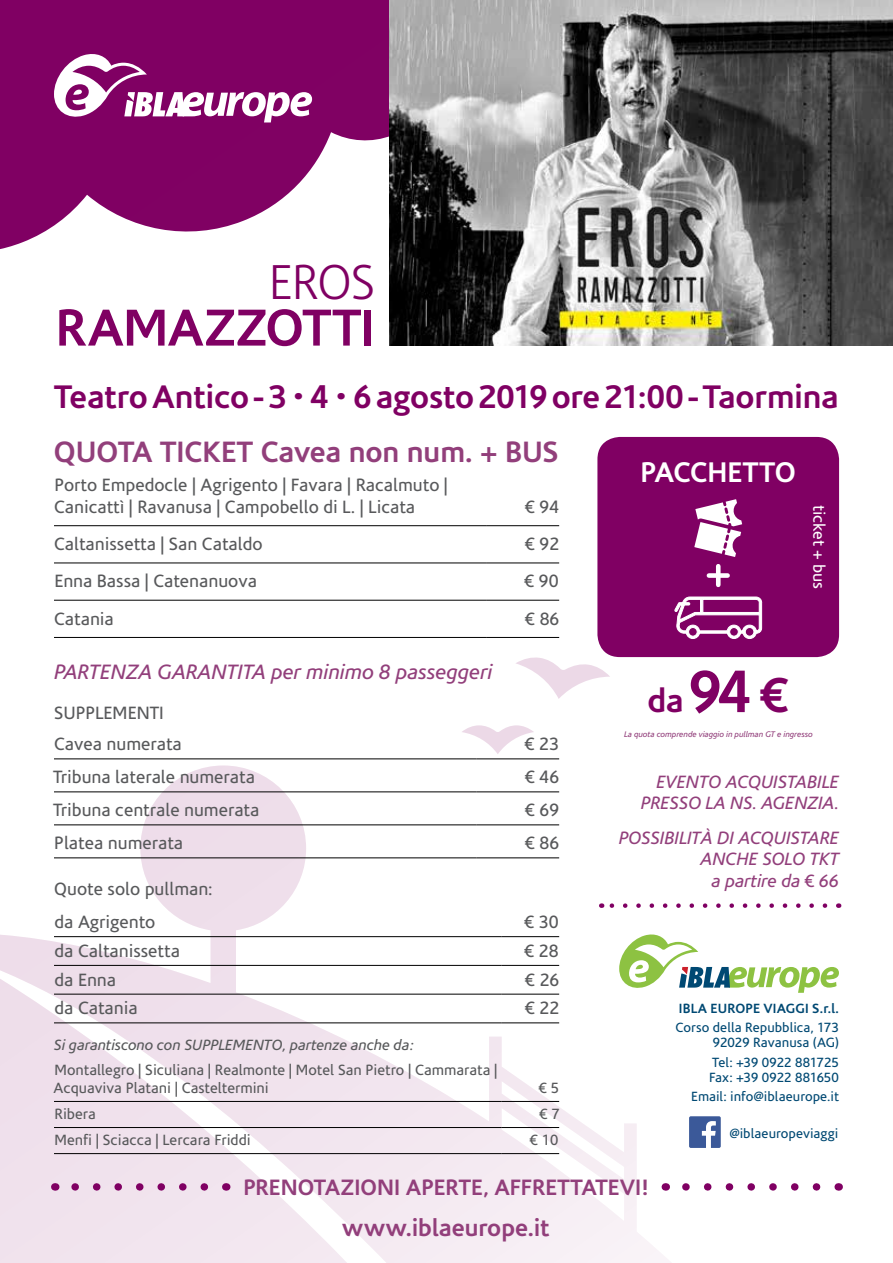
<style>
.page{position:relative;width:893px;height:1263px;background:#fff}
.page>*{position:absolute;margin:0;border:0;box-sizing:border-box;transform-origin:0 0}
.t1{font:700 52.5px "Corisande";letter-spacing:-.015em;color:#800063}
.t2{font:300 49.5px "Corisande";color:#800063}
.t3{font:700 33.6px "Corisande";color:#800063}
.t4{font:700 33px "Corisande";letter-spacing:-.01em;color:#800063}
.t5{font:700 29.7px "Corisande";letter-spacing:-.005em;color:#923f7b}
.t6{font:700 28.65px "Corisande";letter-spacing:-.01em;color:#fff}
.t7{font:700 24.3px "Corisande";color:#923f7b}
.t8{font:700 22.5px "Corisande";color:#923f7b}
.t9{font:italic 21px "Corisande";color:#923f7b}
.t10{font:18px/21.6px "Corisande";color:#58595b}
.t11{font:italic 18px/21.6px "Corisande";color:#923f7b;text-align:right}
.t12{font:16.65px "Corisande";letter-spacing:-.005em;color:#fff}
.t13{font:15px/18px "Corisande";color:#58595b}
.t14{font:italic 15px "Corisande";color:#58595b}
.t15{font:13.5px/15px "Corisande";letter-spacing:.005em;color:#004973;text-align:right}
.t16{font:700 13.5px "Corisande";letter-spacing:.015em;color:#004973}
.t17{font:italic 8.25px "Corisande";color:#923f7b}
.s1{font-weight:300}
.s2{font-size:60px}
.s3{font-size:49.5px}
.s4{font-style:normal}
</style>
<div class="page">
<svg style="left:0;top:0;width:389px;height:249px;fill:#800063"></svg>
<svg style="left:0;top:765px;width:843px;height:498px"></svg>
<svg style="left:462px;top:725px;width:72px;height:29px"></svg>
<svg style="left:516px;top:657px;width:94px;height:42px"></svg>
<svg style="left:65px;top:1183px;width:139px;height:8px"></svg>
<svg style="left:676px;top:1183px;width:141px;height:8px"></svg>
<svg style="left:54px;top:52px;width:258px;height:70px"></svg>
<img style="left:389px;top:0;width:504px;height:345px">
<hr style="left:54px;top:525px;width:433px;height:1px;background:#000">
<hr style="left:487px;top:525px;width:72px;height:1px;background:#000">
<hr style="left:54px;top:563px;width:433px;height:1px;background:#000">
<hr style="left:487px;top:563px;width:72px;height:1px;background:#000">
<hr style="left:54px;top:600px;width:433px;height:1px;background:#000">
<hr style="left:487px;top:600px;width:72px;height:1px;background:#000">
<hr style="left:54px;top:637px;width:433px;height:1px;background:#000">
<hr style="left:487px;top:637px;width:72px;height:1px;background:#000">
<svg style="left:689px;top:1116px;width:32px;height:32px"></svg>
<svg style="left:619px;top:932px;width:220px;height:61px"></svg>
<hr style="left:502px;top:936px;width:57px;height:1px;background:#000">
<hr style="left:502px;top:965px;width:57px;height:1px;background:#000">
<hr style="left:502px;top:994px;width:57px;height:1px;background:#000">
<hr style="left:502px;top:1022px;width:57px;height:1px;background:#000">
<hr style="left:54px;top:936px;width:448px;height:1px;background:#000">
<hr style="left:54px;top:965px;width:448px;height:1px;background:#000">
<hr style="left:54px;top:994px;width:448px;height:1px;background:#000">
<hr style="left:54px;top:1022px;width:448px;height:1px;background:#000">
<svg style="left:608px;top:903px;width:217px;height:5px"></svg>
<hr style="left:54px;top:1101px;width:448px;height:1px;background:#000">
<hr style="left:502px;top:1101px;width:57px;height:1px;background:#000">
<hr style="left:54px;top:1127px;width:448px;height:1px;background:#000">
<hr style="left:502px;top:1127px;width:57px;height:1px;background:#000">
<hr style="left:54px;top:1153px;width:448px;height:1px;background:#000">
<hr style="left:502px;top:1153px;width:57px;height:1px;background:#000">
<div style="left:597px;top:437px;width:242px;height:220px;background:#800063;border-radius:22px"></div>
<svg style="left:674px;top:597px;width:88px;height:42px"></svg>
<svg style="left:694px;top:499px;width:48px;height:58px"></svg>
<div style="left:709px;top:573px;width:19px;height:5px;background:#fff"></div>
<div style="left:716px;top:566px;width:5px;height:19px;background:#fff"></div>
<hr style="left:54px;top:759px;width:422px;height:1px;background:#000">
<hr style="left:476px;top:759px;width:83px;height:1px;background:#000">
<hr style="left:54px;top:792px;width:422px;height:1px;background:#000">
<hr style="left:476px;top:792px;width:83px;height:1px;background:#000">
<hr style="left:54px;top:825px;width:422px;height:1px;background:#000">
<hr style="left:476px;top:825px;width:83px;height:1px;background:#000">
<hr style="left:54px;top:858px;width:422px;height:1px;background:#000">
<hr style="left:476px;top:858px;width:83px;height:1px;background:#000">
<h2 class="t2" style="left:269px;top:256px;width:108px">EROS</h2>
<h1 class="t1" style="left:56px;top:297px;width:321px">ramazzotti</h1>
<h3 class="t4" style="left:54px;top:377px;width:786px">Teatro Antico - 3 <span class="s1">•</span> 4 <span class="s1">•</span> 6 agosto 2019 ore 21:00 - Taormina</h3>
<h3 class="t5" style="left:54px;top:435px;width:62px">QUOTA</h3>
<h3 class="t5" style="left:160px;top:435px;width:400px">TICKET Cavea non num. + BUS</h3>
<h3 class="t6" style="left:640px;top:455px;width:157px">Pacc hetto</h3>
<p class="t10" style="left:54px;top:475px;width:395px">Porto Empedocle | Agrigento | Favara | Racalmuto |<br>Canicattì | Ravanusa | Campobello di L. | Licata</p>
<p class="t10" style="left:525px;top:496px;width:36px">¤ 94</p>
<p class="t12" style="left:828px;top:505px;width:85px;rotate:90deg">ticket + bus</p>
<p class="t10" style="left:54px;top:534px;width:210px">Caltanissetta | San Cataldo</p>
<p class="t10" style="left:525px;top:534px;width:36px">¤ 92</p>
<p class="t10" style="left:54px;top:571px;width:204px">Enna Bassa | Catenanuova</p>
<p class="t10" style="left:524px;top:571px;width:36px">¤ 90</p>
<p class="t10" style="left:54px;top:608px;width:61px">Catania</p>
<p class="t10" style="left:525px;top:608px;width:36px">¤ 86</p>
<p class="t9" style="left:54px;top:660px;width:440px">PARTENZA GARANTITA per minimo 8 passeggeri</p>
<p class="t10" style="left:54px;top:697px;width:129px;line-height:31.7px">SUPPLEMENTI<br>Cavea numerata</p>
<p class="t10" style="left:525px;top:734px;width:36px">¤ 23</p>
<p class="t10" style="left:53px;top:767px;width:204px">Tribuna laterale numerata</p>
<p class="t10" style="left:525px;top:767px;width:36px">¤ 46</p>
<p class="t10" style="left:53px;top:800px;width:208px">Tribuna centrale numerata</p>
<p class="t10" style="left:525px;top:800px;width:36px">¤ 69</p>
<p class="t10" style="left:54px;top:833px;width:130px">Platea numerata</p>
<p class="t10" style="left:525px;top:833px;width:36px">¤ 86</p>
<p class="t10" style="left:54px;top:873px;width:160px;line-height:33px">Quote solo pullman: da Agrigento</p>
<p class="t10" style="left:524px;top:911px;width:36px">¤ 30</p>
<p class="t10" style="left:54px;top:940px;width:127px">da Caltanissetta</p>
<p class="t10" style="left:524px;top:940px;width:36px">¤ 28</p>
<p class="t10" style="left:54px;top:969px;width:63px">da Enna</p>
<p class="t10" style="left:525px;top:969px;width:36px">¤ 26</p>
<p class="t10" style="left:54px;top:998px;width:85px">da Catania</p>
<p class="t10" style="left:525px;top:998px;width:36px">¤ 22</p>
<p class="t14" style="left:54px;top:1037px;width:361px">Si garantiscono con SUPPLEMENTO, partenze anche da:</p>
<p class="t13" style="left:53px;top:1061px;width:445px">Montallegro | Siculiana | Realmonte | Motel San Pietro | Cammarata |<br>Acquaviva Platani | Casteltermini</p>
<p class="t13" style="left:539px;top:1079px;width:22px">¤ 5</p>
<p class="t13" style="left:55px;top:1105px;width:43px">Ribera</p>
<p class="t13" style="left:540px;top:1105px;width:22px">¤ 7</p>
<p class="t13" style="left:55px;top:1131px;width:198px">Menfi | Sciacca | Lercara Friddi</p>
<p class="t13" style="left:530px;top:1131px;width:30px">¤ 10</p>
<h3 class="t3" style="left:647px;top:681px;width:143px">da<span class="s2">94</span> <span class="s3">¤</span></h3>
<p class="t17" style="left:624px;top:730px;width:190px">La quota comprende viaggio in pullman GT e ingresso</p>
<p class="t11" style="left:641px;top:771px;width:200px">EVENTO ACQUISTABILE<br>PRESSO LA NS. AGENZIA.</p>
<p class="t11" style="left:619px;top:827px;width:222px">POSSIBILITà DI ACQUISTARE<br>ANCHE SOLO TKT<br>a partire da <span class="s4">¤</span> 66</p>
<p class="t16" style="left:679px;top:1001px;width:162px">IBLA EUROPE VIAGGI S.r.l.</p>
<p class="t15" style="left:675px;top:1021px;width:165px">Corso della Repubblica, 173<br>92029 Ravanusa (AG)</p>
<p class="t15" style="left:709px;top:1055px;width:131px;text-align:left">Tel: +39 0922 881725<br>Fax: +39 0922 881650</p>
<p class="t15" style="left:691px;top:1089px;width:149px">Email: info@iblaeurope.it</p>
<p class="t15" style="left:729px;top:1126px;width:110px">@iblaeuropeviaggi</p>
<p class="t8" style="left:243px;top:1174px;width:69px">PRENOTAZIO</p>
<p class="t8" style="left:377px;top:1174px;width:194px">NI APERTE, AFFRETTAT</p>
<p class="t8" style="left:608px;top:1174px;width:43px">EVI!</p>
<h3 class="t7" style="left:342px;top:1214px;width:209px">www.iblaeurope.it</h3>
</div>
